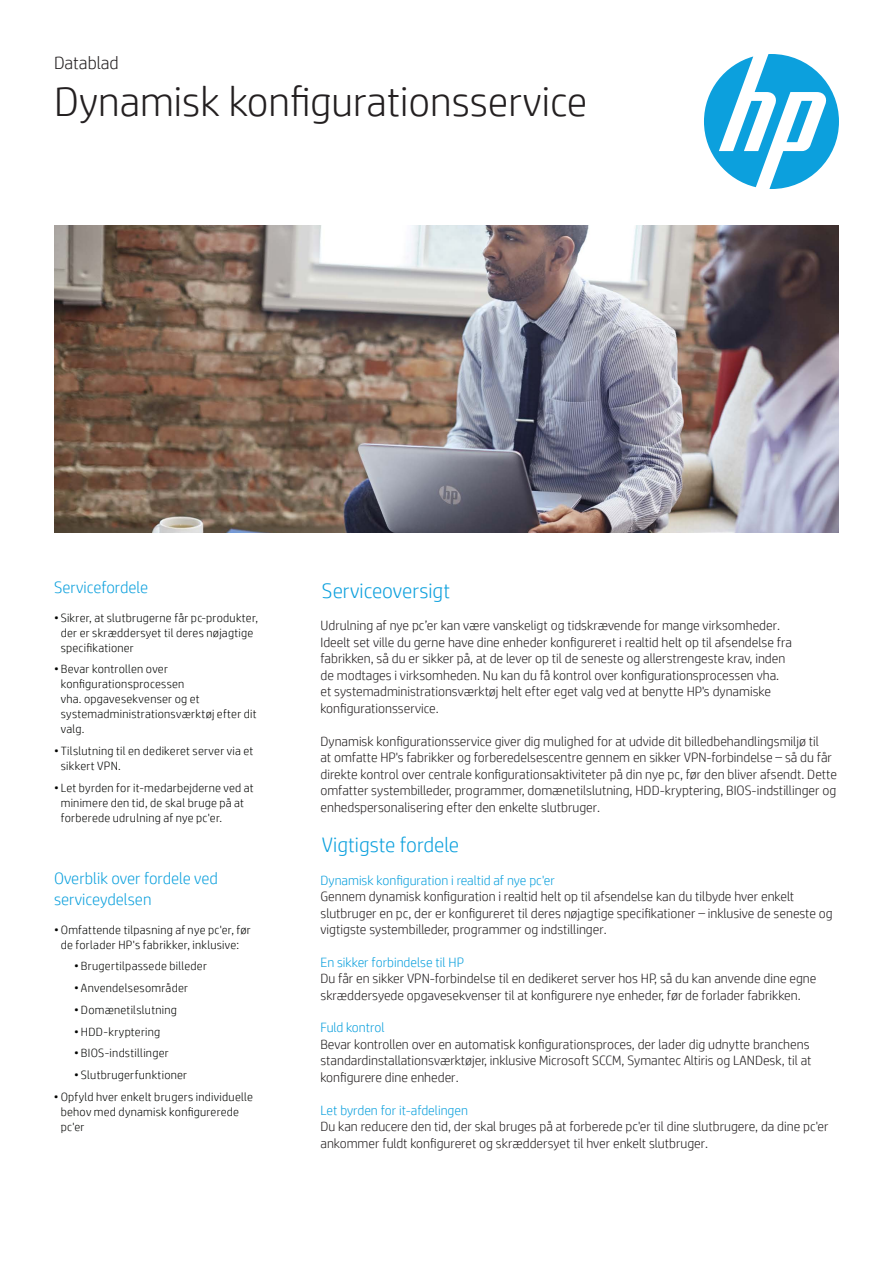
<style>
.page{position:relative;width:893px;height:1263px;background:#fff}
.page>*{position:absolute;margin:0;border:0;box-sizing:border-box;transform-origin:0 0}
.t1{font:300 42px "HP Simplified";color:#231f20}
.t2{font:300 21px "HP Simplified";color:#0ca0dd}
.t3{font:300 18px "HP Simplified";color:#231f20}
.t4{font:300 16.5px/21px "HP Simplified";color:#0ca0dd}
.t5{font:300 13.5px/16.5px "HP Simplified";color:#231f20}
.t6{font:300 13.5px "HP Simplified";color:#0ca0dd}
.t7{font:300 12px/15px "HP Simplified";letter-spacing:.02em;color:#040503}
</style>
<div class="page">
<svg style="left:704px;top:54px;width:135px;height:135px"></svg>
<img style="left:54px;top:225px;width:785px;height:307px">
<h3 class="t3" style="left:54px;top:51px;width:66px">Datablad</h3>
<h1 class="t1" style="left:54px;top:74px;width:535px">Dynamisk konfigurationsservice</h1>
<p class="t4" style="left:54px;top:576px;width:96px">Servicefordele</p>
<p class="t7" style="left:61px;top:609px;width:199px;text-indent:-7px">• Sikrer, at slutbrugerne får pc-produkter, der er skræddersyet til deres nøjagtige specifikationer</p>
<p class="t7" style="left:61px;top:661px;width:197px;text-indent:-7px">• Bevar kontrollen over konfigurationsprocessen<br>vha. opgavesekvenser og et systemadministrationsværktøj efter dit valg.</p>
<p class="t7" style="left:61px;top:743px;width:194px;text-indent:-7px">• Tilslutning til en dedikeret server via et sikkert VPN.</p>
<p class="t7" style="left:61px;top:780px;width:195px;text-indent:-7px">• Let byrden for it-medarbejderne ved at minimere den tid, de skal bruge på at forberede udrulning af nye pc'er.</p>
<p class="t4" style="left:54px;top:867px;width:165px">Overblik over fordele ved serviceydelsen</p>
<p class="t7" style="left:54px;top:921px;width:198px;text-align:center">• Omfattende tilpasning af nye pc'er, før de forlader HP's fabrikker, inklusive:</p>
<p class="t7" style="left:74px;top:958px;width:134px">• Brugertilpassede billeder</p>
<p class="t7" style="left:74px;top:980px;width:115px">• Anvendelsesområder</p>
<p class="t7" style="left:74px;top:1002px;width:104px">• Domænetilslutning</p>
<p class="t7" style="left:74px;top:1023px;width:88px">• HDD-kryptering</p>
<p class="t7" style="left:74px;top:1045px;width:96px">• BIOS-indstillinger</p>
<p class="t7" style="left:74px;top:1067px;width:115px">• Slutbrugerfunktioner</p>
<p class="t7" style="left:61px;top:1089px;width:194px;text-indent:-7px">• Opfyld hver enkelt brugers individuelle behov med dynamisk konfigurerede pc'er</p>
<h2 class="t2" style="left:322px;top:577px;width:130px">Serviceoversigt</h2>
<p class="t5" style="left:320px;top:617px;width:473px">Udrulning af nye pc’er kan være vanskeligt og tidskrævende for mange virksomheder.<br>Ideelt set ville du gerne have dine enheder konfigureret i realtid helt op til afsendelse fra fabrikken, så du er sikker på, at de lever op til de seneste og allerstrengeste krav, inden de modtages i virksomheden. Nu kan du få kontrol over konfigurationsprocessen vha. et systemadministrationsværktøj helt efter eget valg ved at benytte HP's dynamiske konfigurationsservice.</p>
<p class="t5" style="left:320px;top:732px;width:518px">Dynamisk konfigurationsservice giver dig mulighed for at udvide dit billedbehandlingsmiljø til<br>at omfatte HP's fabrikker og forberedelsescentre gennem en sikker VPN-forbindelse – så du får direkte kontrol over centrale konfigurationsaktiviteter på din nye pc, før den bliver afsendt. Dette omfatter systembilleder, programmer, domænetilslutning, HDD-kryptering, BIOS-indstillinger og enhedspersonalisering efter den enkelte slutbruger.</p>
<h2 class="t2" style="left:322px;top:831px;width:139px">Vigtigste fordele</h2>
<p class="t6" style="left:320px;top:871px;width:236px">Dynamisk konfiguration i realtid af nye pc'er</p>
<p class="t5" style="left:320px;top:888px;width:514px">Gennem dynamisk konfiguration i realtid helt op til afsendelse kan du tilbyde hver enkelt slutbruger en pc, der er konfigureret til deres nøjagtige specifikationer – inklusive de seneste og vigtigste systembilleder, programmer og indstillinger.</p>
<p class="t6" style="left:320px;top:953px;width:145px">En sikker forbindelse til HP</p>
<p class="t5" style="left:320px;top:970px;width:497px">Du får en sikker VPN-forbindelse til en dedikeret server hos HP, så du kan anvende dine egne skræddersyede opgavesekvenser til at konfigurere nye enheder, før de forlader fabrikken.</p>
<p class="t6" style="left:320px;top:1019px;width:66px">Fuld kontrol</p>
<p class="t5" style="left:320px;top:1035px;width:493px">Bevar kontrollen over en automatisk konfigurationsproces, der lader dig udnytte branchens standardinstallationsværktøjer, inklusive Microsoft SCCM, Symantec Altiris og LANDesk, til at konfigurere dine enheder.</p>
<p class="t6" style="left:320px;top:1101px;width:149px">Let byrden for it-afdelingen</p>
<p class="t5" style="left:320px;top:1118px;width:510px">Du kan reducere den tid, der skal bruges på at forberede pc'er til dine slutbrugere, da dine pc'er ankommer fuldt konfigureret og skræddersyet til hver enkelt slutbruger.</p>
</div>
